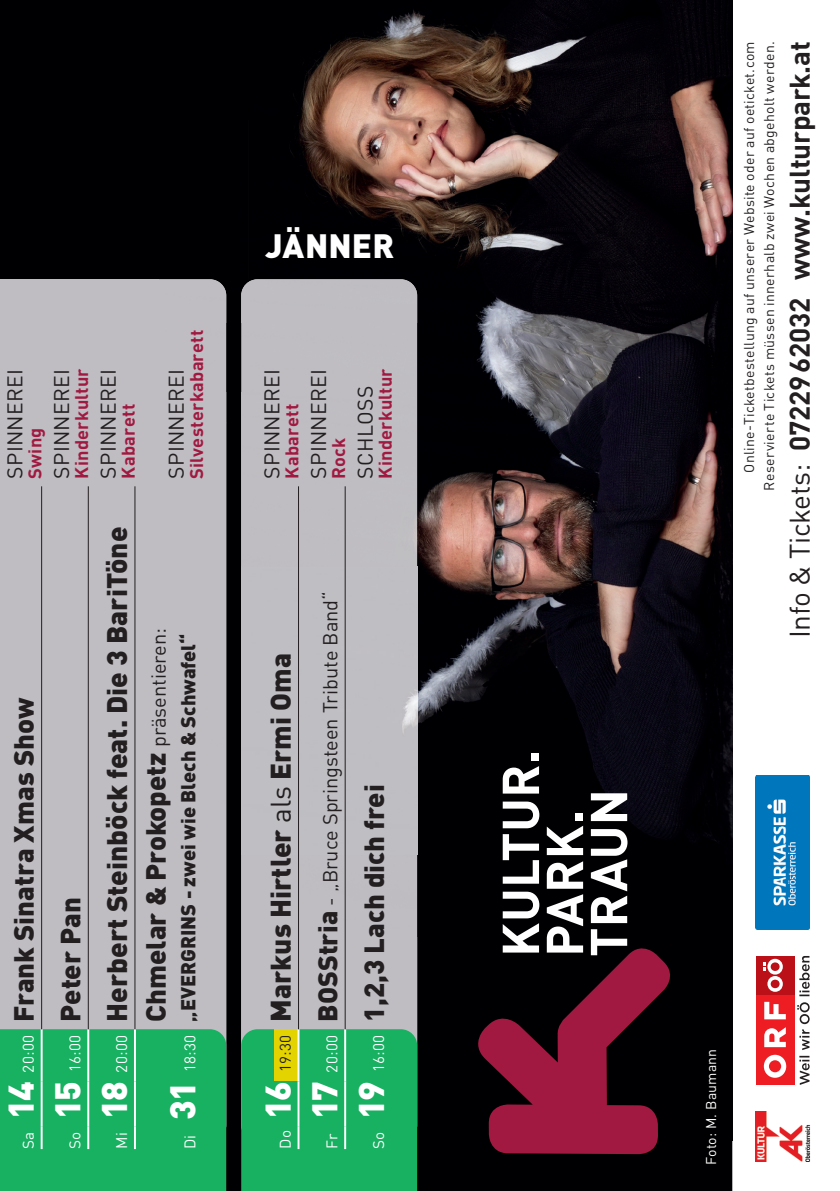
<style>
.page{position:relative;width:840px;height:1191px;background:#fff}
.page>*{position:absolute;margin:0;border:0;box-sizing:border-box;transform-origin:0 0}
.t1{font:700 51px/44px "DIN Pro";letter-spacing:.005em;color:#fff}
.t2{font:900 35.2px "DINOT";color:#fff}
.t3{font:900 33.4px "DINOT";letter-spacing:.005em;color:#fff}
.t4{font:900 28px "DINOT";color:#231f20}
.t5{font:700 28px "DIN Pro";letter-spacing:-.01em;color:#231f20}
.t6{font:900 27.4px "DINOT";color:#231f20}
.t7{font:21px "DIN Pro";letter-spacing:.015em;color:#231f20}
.t8{font:20px "DINOT";color:#231f20}
.t9{font:900 20px "DINOT";color:#231f20}
.t10{font:700 18.2px "DIN Pro";letter-spacing:.01em;color:#a11941}
.t11{font:15.2px "DIN Pro";letter-spacing:.025em;color:#fff}
.t12{font:14px/20px "DIN Pro";letter-spacing:.02em;color:#231f20;text-align:right}
.t13{font:14px "DINOT";letter-spacing:.01em;color:#fff}
.s1{font-family:"DIN Pro";font-weight:400;font-size:15.2px;color:#fff}
.s2{font-weight:400;font-size:20px}
.s3{font-family:"DIN Pro";font-weight:400;font-size:15.2px}
.s4{font-weight:400}
.s5{font-family:"DIN Pro";font-size:15.2px;color:#fff}
.s6{font-weight:900;font-size:26.8px}
</style>
<div class="page">
<img style="left:755px;top:1111px;width:56px;height:50px">
<div style="left:755px;top:953px;width:54px;height:134px;background:linear-gradient(to right,#fff,#fefefe)"></div>
<div style="left:755px;top:994px;width:39px;height:91px;background:#ee1d23"></div>
<svg style="left:763px;top:1001px;width:22px;height:76px"></svg>
<div style="left:755px;top:956px;width:39px;height:38px;background:#bb1018"></div>
<svg style="left:763px;top:958px;width:19px;height:33px"></svg>
<svg style="left:796px;top:956px;width:13px;height:129px"></svg>
<img style="left:755px;top:775px;width:54px;height:154px">
<div style="left:0;top:119px;width:41px;height:160px;background:#000002"></div>
<img style="left:0;top:0;width:731px;height:119px">
<div style="left:226px;top:1140px;width:505px;height:51px;background:#000002"></div>
<img style="left:41px;top:119px;width:690px;height:204px">
<div style="left:226px;top:391px;width:15px;height:749px;background:#000002"></div>
<img style="left:226px;top:323px;width:15px;height:68px">
<div style="left:417px;top:936px;width:176px;height:204px;background:#000002"></div>
<img style="left:417px;top:323px;width:176px;height:613px">
<img style="left:593px;top:323px;width:138px;height:817px">
<svg style="left:469px;top:940px;width:208px;height:214px;background:#4b0b1f"></svg>
<div style="left:0;top:279px;width:226px;height:750px;background:#bfbdc2"></div>
<div style="left:0;top:1029px;width:226px;height:162px;background:#18b061"></div>
<div style="left:241px;top:279px;width:176px;height:750px;background:#bfbdc2"></div>
<div style="left:241px;top:1029px;width:176px;height:162px;background:#18b061"></div>
<div style="left:273px;top:1029px;width:24px;height:51px;background:#e3d301"></div>
<hr style="left:41px;top:1126px;width:2px;height:23px;background:#fff">
<hr style="left:41px;top:1081px;width:2px;height:45px;background:#fff">
<hr style="left:41px;top:1029px;width:2px;height:52px;background:#fff">
<hr style="left:41px;top:486px;width:1px;height:543px;background:#231f20">
<hr style="left:87px;top:1126px;width:2px;height:23px;background:#fff">
<hr style="left:87px;top:1081px;width:2px;height:45px;background:#fff">
<hr style="left:87px;top:1029px;width:2px;height:52px;background:#fff">
<hr style="left:134px;top:1126px;width:2px;height:23px;background:#fff">
<hr style="left:134px;top:1081px;width:2px;height:45px;background:#fff">
<hr style="left:134px;top:1029px;width:2px;height:52px;background:#fff">
<hr style="left:88px;top:486px;width:1px;height:543px;background:#231f20">
<hr style="left:134px;top:486px;width:1px;height:543px;background:#231f20">
<hr style="left:297px;top:1126px;width:2px;height:23px;background:#fff">
<hr style="left:297px;top:1081px;width:2px;height:45px;background:#fff">
<hr style="left:297px;top:1029px;width:2px;height:52px;background:#fff">
<hr style="left:298px;top:486px;width:1px;height:543px;background:#231f20">
<hr style="left:344px;top:1126px;width:2px;height:23px;background:#fff">
<hr style="left:344px;top:1081px;width:2px;height:45px;background:#fff">
<hr style="left:344px;top:1029px;width:2px;height:52px;background:#fff">
<hr style="left:344px;top:486px;width:1px;height:543px;background:#231f20">
<h3 class="t7" style="left:2px;top:478px;width:111px;rotate:-90deg">SPINNEREI</h3>
<h3 class="t10" style="left:23px;top:479px;width:52px;rotate:-90deg">Swing</h3>
<h3 class="t7" style="left:48px;top:478px;width:111px;rotate:-90deg">SPINNEREI</h3>
<h3 class="t10" style="left:70px;top:479px;width:112px;rotate:-90deg">Kinderkultur</h3>
<h3 class="t7" style="left:95px;top:478px;width:111px;rotate:-90deg">SPINNEREI</h3>
<h3 class="t10" style="left:116px;top:479px;width:76px;rotate:-90deg">Kabarett</h3>
<h3 class="t10" style="left:184px;top:479px;width:151px;rotate:-90deg">Silvesterkabarett</h3>
<h3 class="t7" style="left:163px;top:478px;width:111px;rotate:-90deg">SPINNEREI</h3>
<h3 class="t6" style="left:6px;top:1073px;width:376px;rotate:-90deg"><span class="s1">20:00</span> Frank Sinatra Xmas Show</h3>
<h2 class="t2" style="left:-2px;top:1119px;width:39px;rotate:-90deg">14</h2>
<p class="t11" style="left:19px;top:1149px;width:19px;rotate:-90deg">Sa</p>
<h3 class="t6" style="left:52px;top:1072px;width:176px;rotate:-90deg"><span class="s1">16:00</span> Peter Pan</h3>
<h2 class="t2" style="left:44px;top:1119px;width:39px;rotate:-90deg">15</h2>
<p class="t11" style="left:65px;top:1149px;width:19px;rotate:-90deg">So</p>
<h3 class="t4" style="left:98px;top:1073px;width:548px;rotate:-90deg"><span class="s1">20:00</span> Herbert Steinböck feat. Die 3 BariTöne</h3>
<h2 class="t2" style="left:91px;top:1119px;width:39px;rotate:-90deg">18</h2>
<p class="t11" style="left:112px;top:1149px;width:18px;rotate:-90deg">Mi</p>
<h3 class="t6" style="left:138px;top:1021px;width:395px;rotate:-90deg">Chmelar &amp; Prokopetz <span class="s2">präsentieren:</span></h3>
<h3 class="t9" style="left:175px;top:1021px;width:389px;rotate:-90deg">„EVERGRINS - zwei wie Blech &amp; Schwafel“</h3>
<p class="t11" style="left:180px;top:1072px;width:39px;rotate:-90deg">18:30</p>
<h2 class="t2" style="left:159px;top:1120px;width:40px;rotate:-90deg">31</h2>
<p class="t11" style="left:180px;top:1149px;width:16px;rotate:-90deg">Di</p>
<h3 class="t3" style="left:265px;top:223px;width:130px">JÄNNER</h3>
<h3 class="t7" style="left:258px;top:478px;width:111px;rotate:-90deg">SPINNEREI</h3>
<h3 class="t10" style="left:280px;top:479px;width:76px;rotate:-90deg">Kabarett</h3>
<h3 class="t7" style="left:305px;top:478px;width:111px;rotate:-90deg">SPINNEREI</h3>
<h3 class="t10" style="left:326px;top:479px;width:43px;rotate:-90deg">Rock</h3>
<h3 class="t10" style="left:373px;top:479px;width:112px;rotate:-90deg">Kinderkultur</h3>
<h3 class="t7" style="left:351px;top:478px;width:95px;rotate:-90deg">SCHLOSS</h3>
<h3 class="t4" style="left:262px;top:1071px;width:420px;rotate:-90deg"><span class="s3">19:30</span> Markus Hirtler <span class="s4">als</span> Ermi Oma</h3>
<h2 class="t2" style="left:254px;top:1119px;width:39px;rotate:-90deg">16</h2>
<p class="t11" style="left:275px;top:1149px;width:20px;rotate:-90deg">Do</p>
<h3 class="t8" style="left:317px;top:1073px;width:483px;rotate:-90deg"><span class="s5">20:00</span> <span class="s6">BOSStria</span> - „Bruce Springsteen Tribute Band“</h3>
<h2 class="t2" style="left:301px;top:1119px;width:39px;rotate:-90deg">17</h2>
<p class="t11" style="left:322px;top:1149px;width:17px;rotate:-90deg">Fr</p>
<h3 class="t6" style="left:356px;top:1072px;width:289px;rotate:-90deg"><span class="s1">16:00</span> 1,2,3 Lach dich frei</h3>
<h2 class="t2" style="left:347px;top:1119px;width:39px;rotate:-90deg">19</h2>
<p class="t11" style="left:369px;top:1149px;width:19px;rotate:-90deg">So</p>
<h1 class="t1" style="left:496px;top:956px;width:209px;rotate:-90deg">KULTUR.<br>PARK.<br>TRAUN</h1>
<p class="t12" style="left:738px;top:490px;width:451px;rotate:-90deg">Online-Ticketbestellung auf unserer Website oder auf oeticket.com<br>Reservierte Tickets müssen innerhalb zwei Wochen abgeholt werden.</p>
<h3 class="t5" style="left:780px;top:638px;width:598px;rotate:-90deg"><span class="s4">Info &amp; Tickets:</span> 0722962032 www.kulturpark.at</h3>
<p class="t13" style="left:702px;top:1164px;width:117px;rotate:-90deg">Foto: M. Baumann</p>
</div>
